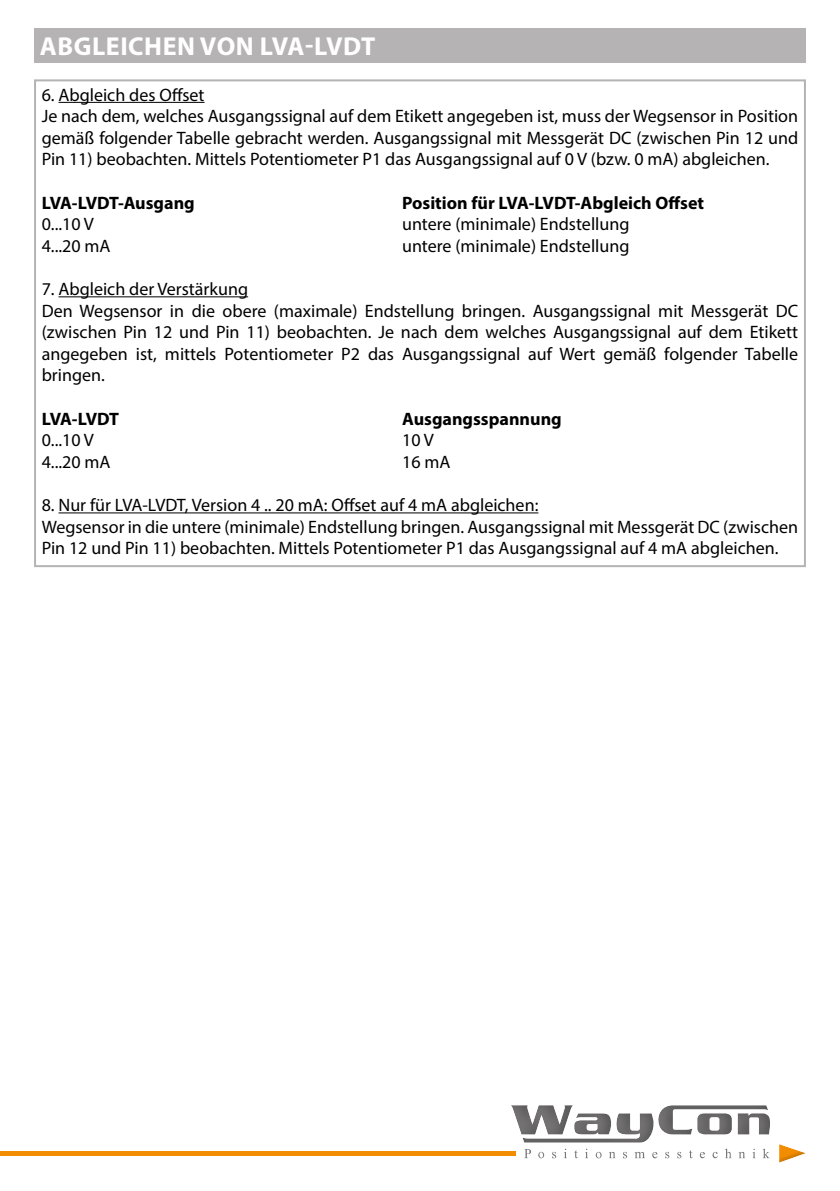
<style>
.page{position:relative;width:840px;height:1191px;background:#fff}
.page>*{position:absolute;margin:0;border:0;box-sizing:border-box;transform-origin:0 0}
.t1{font:700 26px "Myriad Pro";letter-spacing:.02em;color:#fff}
.t2{font:18px/21.6px "Myriad Pro";color:#000;text-align:justify}
.t3{font:700 18px "Myriad Pro";color:#000}
</style>
<div class="page">
<div style="left:34px;top:28px;width:771px;height:34px;background:#b5b3b4"></div>
<hr style="left:58px;top:102px;width:146px;height:1px;background:#000">
<hr style="left:58px;top:296px;width:190px;height:1px;background:#000">
<hr style="left:58px;top:512px;width:480px;height:1px;background:#000">
<div style="left:778px;top:1142px;width:30px;height:22px;background:#5e5f5f;opacity:.2"></div>
<div style="left:522px;top:1110px;width:134px;height:34px;background:#5e5f5f;opacity:.4"></div>
<svg style="left:522px;top:1105px;width:248px;height:37px"></svg>
<div style="left:510px;top:1102px;width:66px;height:34px;background:#5e5f5f;opacity:.4"></div>
<svg style="left:524px;top:1149px;width:7px;height:9px"></svg>
<svg style="left:539px;top:1152px;width:4px;height:6px"></svg>
<svg style="left:552px;top:1152px;width:5px;height:6px"></svg>
<svg style="left:564px;top:1148px;width:2px;height:10px"></svg>
<svg style="left:634px;top:1152px;width:10px;height:6px"></svg>
<svg style="left:609px;top:1152px;width:6px;height:6px"></svg>
<svg style="left:652px;top:1152px;width:5px;height:7px"></svg>
<svg style="left:725px;top:1148px;width:6px;height:10px"></svg>
<svg style="left:763px;top:1148px;width:6px;height:10px"></svg>
<svg style="left:574px;top:1150px;width:3px;height:9px"></svg>
<svg style="left:596px;top:1152px;width:4px;height:6px"></svg>
<svg style="left:623px;top:1152px;width:5px;height:6px"></svg>
<svg style="left:689px;top:1150px;width:3px;height:9px"></svg>
<svg style="left:665px;top:1152px;width:5px;height:6px"></svg>
<svg style="left:677px;top:1152px;width:5px;height:6px"></svg>
<svg style="left:752px;top:1148px;width:3px;height:10px"></svg>
<svg style="left:738px;top:1152px;width:6px;height:6px"></svg>
<svg style="left:699px;top:1152px;width:5px;height:7px"></svg>
<svg style="left:712px;top:1151px;width:5px;height:8px"></svg>
<hr style="left:0;top:1151px;width:515px;height:4px;background:#f28c00">
<p class="t1" style="left:40px;top:29px;width:337px">ABGLEICHEN VON LVA-LVDT</p>
<p class="t2" style="left:42px;top:83px;width:164px">6. Abgleich des Offset</p>
<p class="t2" style="left:42px;top:105px;width:757px">Je nach dem, welches Ausgangssignal auf dem Etikett angegeben ist, muss der Wegsensor in Position gemäß folgender Tabelle gebracht werden. Ausgangssignal mit Messgerät DC (zwischen Pin 12 und Pin 11) beobachten. Mittels Potentiometer P1 das Ausgangssignal auf 0 V (bzw. 0 mA) abgleichen.</p>
<p class="t3" style="left:42px;top:191px;width:154px">LVA-LVDT-Ausgang</p>
<p class="t3" style="left:402px;top:191px;width:303px">Position für LVA-LVDT-Abgleich Offset</p>
<p class="t2" style="left:42px;top:213px;width:54px">0...10 V</p>
<p class="t2" style="left:402px;top:213px;width:229px">untere (minimale) Endstellung</p>
<p class="t2" style="left:42px;top:235px;width:70px">4...20 mA</p>
<p class="t2" style="left:402px;top:235px;width:229px">untere (minimale) Endstellung</p>
<p class="t2" style="left:42px;top:278px;width:208px">7. Abgleich der Verstärkung</p>
<p class="t2" style="left:42px;top:299px;width:757px">Den Wegsensor in die obere (maximale) Endstellung bringen. Ausgangssignal mit Messgerät DC (zwischen Pin 12 und Pin 11) beobachten. Je nach dem welches Ausgangssignal auf dem Etikett angegeben ist, mittels Potentiometer P2 das Ausgangssignal auf Wert gemäß folgender Tabelle bringen.</p>
<p class="t3" style="left:42px;top:407px;width:79px">LVA-LVDT</p>
<p class="t3" style="left:402px;top:407px;width:161px">Ausgangsspannung</p>
<p class="t2" style="left:42px;top:429px;width:54px">0...10 V</p>
<p class="t2" style="left:402px;top:429px;width:33px">10 V</p>
<p class="t2" style="left:42px;top:451px;width:70px">4...20 mA</p>
<p class="t2" style="left:402px;top:451px;width:50px">16 mA</p>
<p class="t2" style="left:42px;top:494px;width:498px">8. Nur für LVA-LVDT, Version 4 .. 20 mA: Offset auf 4 mA abgleichen:</p>
<p class="t2" style="left:42px;top:515px;width:757px">Wegsensor in die untere (minimale) Endstellung bringen. Ausgangssignal mit Messgerät DC (zwischen<br>Pin 12 und Pin 11) beobachten. Mittels Potentiometer P1 das Ausgangssignal auf 4 mA abgleichen.</p>
</div>
